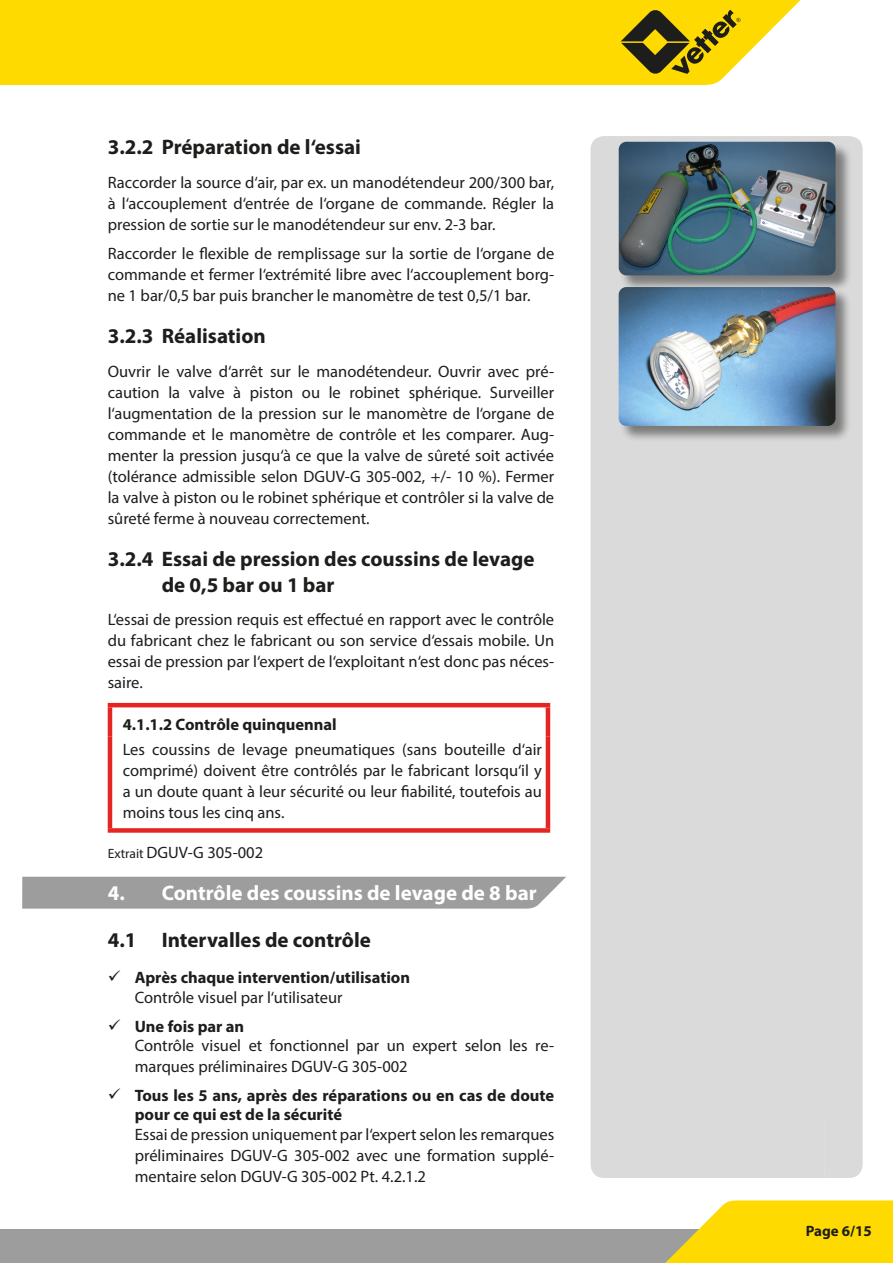
<style>
.page{position:relative;width:893px;height:1263px;background:#fff}
.page>*{position:absolute;margin:0;border:0;box-sizing:border-box;transform-origin:0 0}
.t1{font:700 21px/25.2px "Myriad Pro";color:#1d1d1b}
.t2{font:700 21px "Myriad Pro";color:#fff}
.t3{font:16.5px/21px "Myriad Pro";color:#1d1d1b;text-align:justify}
.t4{font:700 16.5px/19.8px "Myriad Pro";color:#1d1d1b}
.t5{font:700 15px "Myriad Pro";color:#1d1d1b}
.s1{font-size:13.5px}
</style>
<div class="page">
<div style="left:0;top:1229px;width:893px;height:34px;background:#9d9d9d"></div>
<div style="left:0;top:0;width:801px;height:85px;background:#ffda00"></div>
<svg style="left:665px;top:1200px;width:228px;height:63px;background:#fadb21"></svg>
<svg style="left:621px;top:10px;width:120px;height:64px;background:#aa930d"></svg>
<div style="left:591px;top:136px;width:37px;height:1042px;background:#dadada"></div>
<div style="left:628px;top:136px;width:196px;height:1042px;background:#dadada"></div>
<div style="left:824px;top:136px;width:39px;height:1042px;background:#dadada"></div>
<div style="left:22px;top:877px;width:544px;height:32px;background:#9d9d9d"></div>
<hr style="left:108px;top:703px;width:442px;height:4px;background:#e52521">
<hr style="left:108px;top:707px;width:4px;height:29px;background:#e52521">
<hr style="left:546px;top:707px;width:4px;height:29px;background:#e52521">
<hr style="left:108px;top:736px;width:4px;height:92px;background:#e52521">
<hr style="left:546px;top:736px;width:4px;height:92px;background:#e52521">
<div style="left:108px;top:828px;width:442px;height:5px;background:#e52521"></div>
<div style="left:619px;top:287px;width:233px;height:156px;background:#1d1d1b;opacity:.5"></div>
<img style="left:619px;top:292px;width:216px;height:134px">
<div style="left:619px;top:142px;width:233px;height:150px;background:#1d1d1b;opacity:.5"></div>
<img style="left:619px;top:142px;width:217px;height:133px">
<p class="t1" style="left:108px;top:134px;width:255px">3.2.2 Préparation de l‘essai</p>
<p class="t3" style="left:108px;top:171px;width:448px">Raccorder la source d‘air, par ex. un manodétendeur 200/300 bar, à l‘accouplement d‘entrée de l‘organe de commande. Régler la pression de sortie sur le manodétendeur sur env. 2-3 bar.</p>
<p class="t3" style="left:108px;top:243px;width:448px">Raccorder le flexible de remplissage sur la sortie de l‘organe de commande et fermer l‘extrémité libre avec l‘accouplement borg&shy;ne 1 bar/0,5 bar puis brancher le manomètre de test 0,5/1 bar.</p>
<p class="t1" style="left:108px;top:323px;width:160px">3.2.3 Réalisation</p>
<p class="t3" style="left:108px;top:361px;width:448px">Ouvrir le valve d‘arrêt sur le manodétendeur. Ouvrir avec pré&shy;caution la valve à piston ou le robinet sphérique. Surveiller l‘augmentation de la pression sur le manomètre de l‘organe de commande et le manomètre de contrôle et les comparer. Aug&shy;menter la pression jusqu‘à ce que la valve de sûreté soit activée (tolérance admissible selon DGUV-G 305-002, +/- 10 %). Fermer la valve à piston ou le robinet sphérique et contrôler si la valve de sûreté ferme à nouveau correctement.</p>
<p class="t1" style="left:162px;top:546px;width:374px;text-indent:-54px">3.2.4 Essai de pression des coussins de levage de 0,5 bar ou 1 bar</p>
<p class="t3" style="left:108px;top:609px;width:448px">L‘essai de pression requis est effectué en rapport avec le contrôle du fabricant chez le fabricant ou son service d‘essais mobile. Un essai de pression par l‘expert de l‘exploitant n‘est donc pas néces&shy;saire.</p>
<p class="t4" style="left:123px;top:714px;width:216px">4.1.1.2 Contrôle quinquennal</p>
<p class="t3" style="left:123px;top:738px;width:421px">Les coussins de levage pneumatiques (sans bouteille d‘air comprimé) doivent être contrôlés par le fabricant lorsqu‘il y a un doute quant à leur sécurité ou leur fiabilité, toutefois au moins tous les cinq ans.</p>
<p class="t3" style="left:108px;top:842px;width:157px"><span class="s1">Extrait</span> DGUV-G 305-002</p>
<p class="t2" style="left:108px;top:879px;width:430px">4. Contrôle des coussins de levage de 8 bar</p>
<p class="t1" style="left:108px;top:926px;width:265px">4.1 Intervalles de contrôle</p>
<p class="t4" style="left:135px;top:967px;width:277px">Après chaque intervention/utilisation</p>
<p class="t3" style="left:135px;top:987px;width:209px">Contrôle visuel par l‘utilisateur</p>
<p class="t4" style="left:135px;top:1015px;width:111px">Une fois par an</p>
<p class="t3" style="left:135px;top:1035px;width:421px">Contrôle visuel et fonctionnel par un expert selon les re&shy;marques préliminaires DGUV-G 305-002</p>
<p class="t4" style="left:135px;top:1085px;width:421px">Tous les 5 ans, après des réparations ou en cas de doute pour ce qui est de la sécurité</p>
<p class="t3" style="left:135px;top:1124px;width:421px">Essai de pression uniquement par l‘expert selon les remarques préliminaires DGUV-G 305-002 avec une formation supplé&shy;mentaire selon DGUV-G 305-002 Pt. 4.2.1.2</p>
<p class="t5" style="left:806px;top:1221px;width:68px">Page 6/15</p>
</div>
